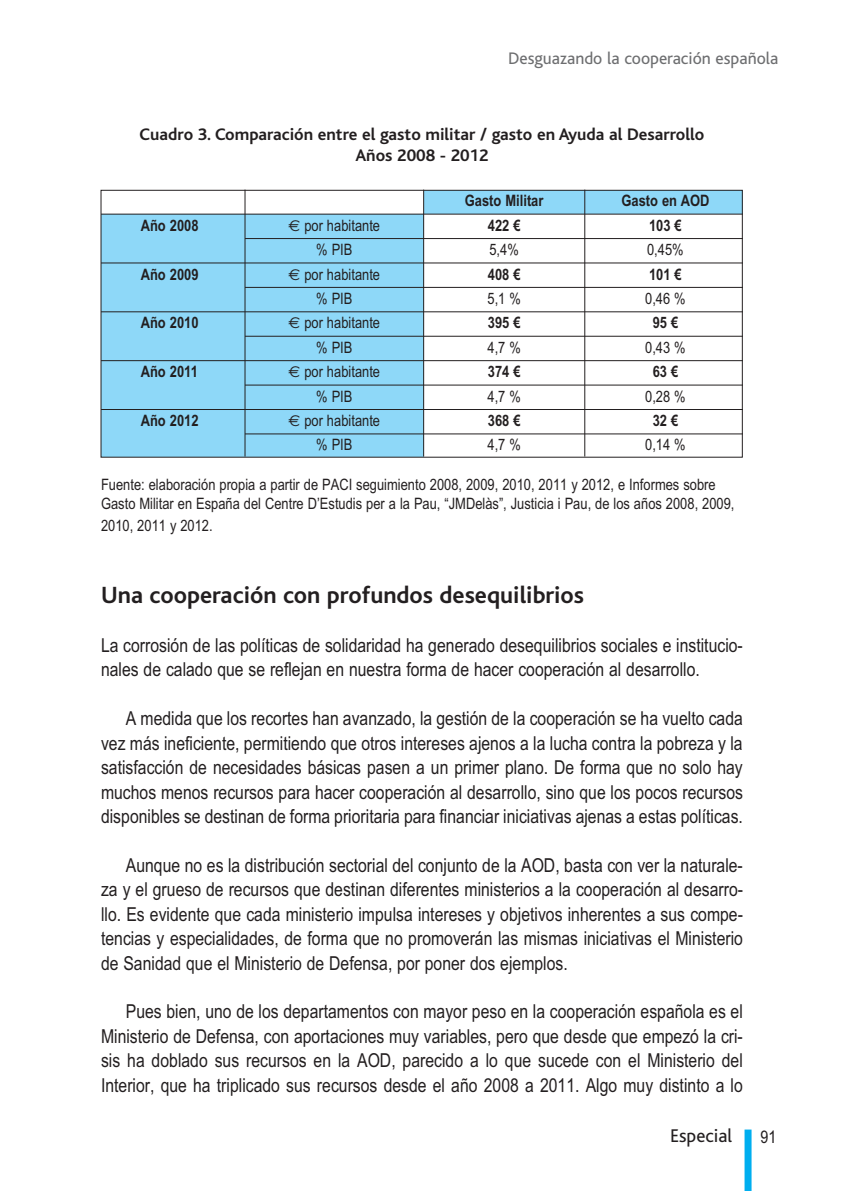
<style>
.page{position:relative;width:844px;height:1191px;background:#fff}
.page>*{position:absolute;margin:0;border:0;box-sizing:border-box;transform-origin:0 0}
.t1{font:700 24.5px "Bliss";color:#231f20}
.t2{font:19.25px/24.5px "Arial Narrow";color:#231f20;text-align:justify}
.t3{font:19.25px "Bliss";color:#231f20}
.t4{font:700 17.5px/21px "Bliss";color:#231f20;text-align:center}
.t5{font:17.5px "Bliss";color:#6d6e70}
.t6{font:17.5px "Arial Narrow";color:#231f20}
.t7{font:15.75px/18.9px "Arial Narrow";color:#231f20}
.t8{font:700 15.75px "Arial Narrow";color:#231f20}
.s1{font-family:"Euro Sans"}
</style>
<div class="page">
<div style="left:101px;top:214px;width:322px;height:243px;background:#8ed8f8"></div>
<div style="left:424px;top:190px;width:318px;height:24px;background:#8ed8f8"></div>
<div style="left:101px;top:190px;width:641px;height:267px;border:1px solid #231f20"></div>
<hr style="left:101px;top:214px;width:641px;height:1px;background:#231f20">
<hr style="left:245px;top:238px;width:497px;height:1px;background:#231f20">
<hr style="left:101px;top:262px;width:641px;height:1px;background:#231f20">
<hr style="left:245px;top:287px;width:497px;height:1px;background:#231f20">
<hr style="left:101px;top:311px;width:641px;height:1px;background:#231f20">
<hr style="left:245px;top:336px;width:497px;height:1px;background:#231f20">
<hr style="left:101px;top:360px;width:641px;height:1px;background:#231f20">
<hr style="left:245px;top:385px;width:497px;height:1px;background:#231f20">
<hr style="left:101px;top:409px;width:641px;height:1px;background:#231f20">
<hr style="left:245px;top:433px;width:497px;height:1px;background:#231f20">
<div style="left:744px;top:1129px;width:7px;height:62px;background:#00aeef"></div>
<hr style="left:244px;top:190px;width:1px;height:266px;background:#231f20">
<hr style="left:423px;top:190px;width:1px;height:266px;background:#231f20">
<hr style="left:584px;top:190px;width:1px;height:266px;background:#231f20">
<p class="t5" style="left:508px;top:51px;width:272px">Desguazando la cooperación española</p>
<p class="t4" style="left:139px;top:125px;width:566px">Cuadro 3. Comparación entre el gasto militar / gasto en Ayuda al Desarrollo<br>Años 2008 - 2012</p>
<p class="t8" style="left:464px;top:195px;width:80px">Gasto Militar</p>
<p class="t8" style="left:621px;top:195px;width:89px">Gasto en AOD</p>
<p class="t8" style="left:141px;top:219px;width:59px">Año 2008</p>
<p class="t7" style="left:288px;top:217px;width:93px"><span class="s1">€</span> por habitante</p>
<p class="t8" style="left:487px;top:219px;width:34px">422 €</p>
<p class="t8" style="left:649px;top:219px;width:34px">103 €</p>
<p class="t7" style="left:316px;top:242px;width:38px">% PIB</p>
<p class="t7" style="left:489px;top:242px;width:31px">5,4%</p>
<p class="t7" style="left:647px;top:242px;width:38px">0,45%</p>
<p class="t8" style="left:141px;top:268px;width:59px">Año 2009</p>
<p class="t7" style="left:288px;top:266px;width:93px"><span class="s1">€</span> por habitante</p>
<p class="t8" style="left:487px;top:268px;width:34px">408 €</p>
<p class="t8" style="left:649px;top:268px;width:34px">101 €</p>
<p class="t7" style="left:316px;top:290px;width:38px">% PIB</p>
<p class="t7" style="left:487px;top:290px;width:35px">5,1 %</p>
<p class="t7" style="left:645px;top:290px;width:42px">0,46 %</p>
<p class="t8" style="left:141px;top:317px;width:59px">Año 2010</p>
<p class="t7" style="left:288px;top:315px;width:93px"><span class="s1">€</span> por habitante</p>
<p class="t8" style="left:487px;top:317px;width:34px">395 €</p>
<p class="t8" style="left:652px;top:317px;width:27px">95 €</p>
<p class="t7" style="left:316px;top:339px;width:38px">% PIB</p>
<p class="t7" style="left:487px;top:339px;width:35px">4,7 %</p>
<p class="t7" style="left:645px;top:339px;width:42px">0,43 %</p>
<p class="t8" style="left:141px;top:366px;width:59px">Año 2011</p>
<p class="t7" style="left:288px;top:364px;width:93px"><span class="s1">€</span> por habitante</p>
<p class="t8" style="left:487px;top:366px;width:34px">374 €</p>
<p class="t8" style="left:652px;top:366px;width:27px">63 €</p>
<p class="t7" style="left:316px;top:388px;width:38px">% PIB</p>
<p class="t7" style="left:487px;top:388px;width:35px">4,7 %</p>
<p class="t7" style="left:645px;top:388px;width:42px">0,28 %</p>
<p class="t8" style="left:141px;top:415px;width:59px">Año 2012</p>
<p class="t7" style="left:288px;top:412px;width:93px"><span class="s1">€</span> por habitante</p>
<p class="t8" style="left:487px;top:415px;width:34px">368 €</p>
<p class="t8" style="left:652px;top:415px;width:27px">32 €</p>
<p class="t7" style="left:316px;top:437px;width:38px">% PIB</p>
<p class="t7" style="left:487px;top:437px;width:35px">4,7 %</p>
<p class="t7" style="left:645px;top:437px;width:42px">0,14 %</p>
<p class="t7" style="left:101px;top:477px;width:635px">Fuente: elaboración propia a partir de PACI seguimiento 2008, 2009, 2010, 2011 y 2012, e Informes sobre<br>Gasto Militar en España del Centre D’Estudis per a la Pau, “JMDelàs”, Justicia i Pau, de los años 2008, 2009,</p>
<p class="t7" style="left:101px;top:517px;width:113px">2010, 2011 y 2012.</p>
<p class="t1" style="left:101px;top:586px;width:484px">Una cooperación con profundos desequilibrios</p>
<p class="t2" style="left:101px;top:635px;width:643px">La corrosión de las políticas de solidaridad ha generado desequilibrios sociales e institucio&shy;nales de calado que se reflejan en nuestra forma de hacer cooperación al desarrollo.</p>
<p class="t2" style="left:101px;top:708px;width:643px;text-indent:25px">A medida que los recortes han avanzado, la gestión de la cooperación se ha vuelto cada vez más ineficiente, permitiendo que otros intereses ajenos a la lucha contra la pobreza y la satisfacción de necesidades básicas pasen a un primer plano. De forma que no solo hay muchos menos recursos para hacer cooperación al desarrollo, sino que los pocos recursos disponibles se destinan de forma prioritaria para financiar iniciativas ajenas a estas políticas.</p>
<p class="t2" style="left:101px;top:854px;width:643px;text-indent:25px">Aunque no es la distribución sectorial del conjunto de la AOD, basta con ver la naturale&shy;za y el grueso de recursos que destinan diferentes ministerios a la cooperación al desarro&shy;llo. Es evidente que cada ministerio impulsa intereses y objetivos inherentes a sus compe&shy;tencias y especialidades, de forma que no promoverán las mismas iniciativas el Ministerio de Sanidad que el Ministerio de Defensa, por poner dos ejemplos.</p>
<p class="t2" style="left:101px;top:1001px;width:643px;text-indent:25px">Pues bien, uno de los departamentos con mayor peso en la cooperación española es el Ministerio de Defensa, con aportaciones muy variables, pero que desde que empezó la cri&shy;sis ha doblado sus recursos en la AOD, parecido a lo que sucede con el Ministerio del Interior, que ha triplicado sus recursos desde el año 2008 a 2011. Algo muy distinto a lo</p>
<p class="t3" style="left:670px;top:1128px;width:63px">Especial</p>
<p class="t6" style="left:760px;top:1130px;width:17px">91</p>
</div>
